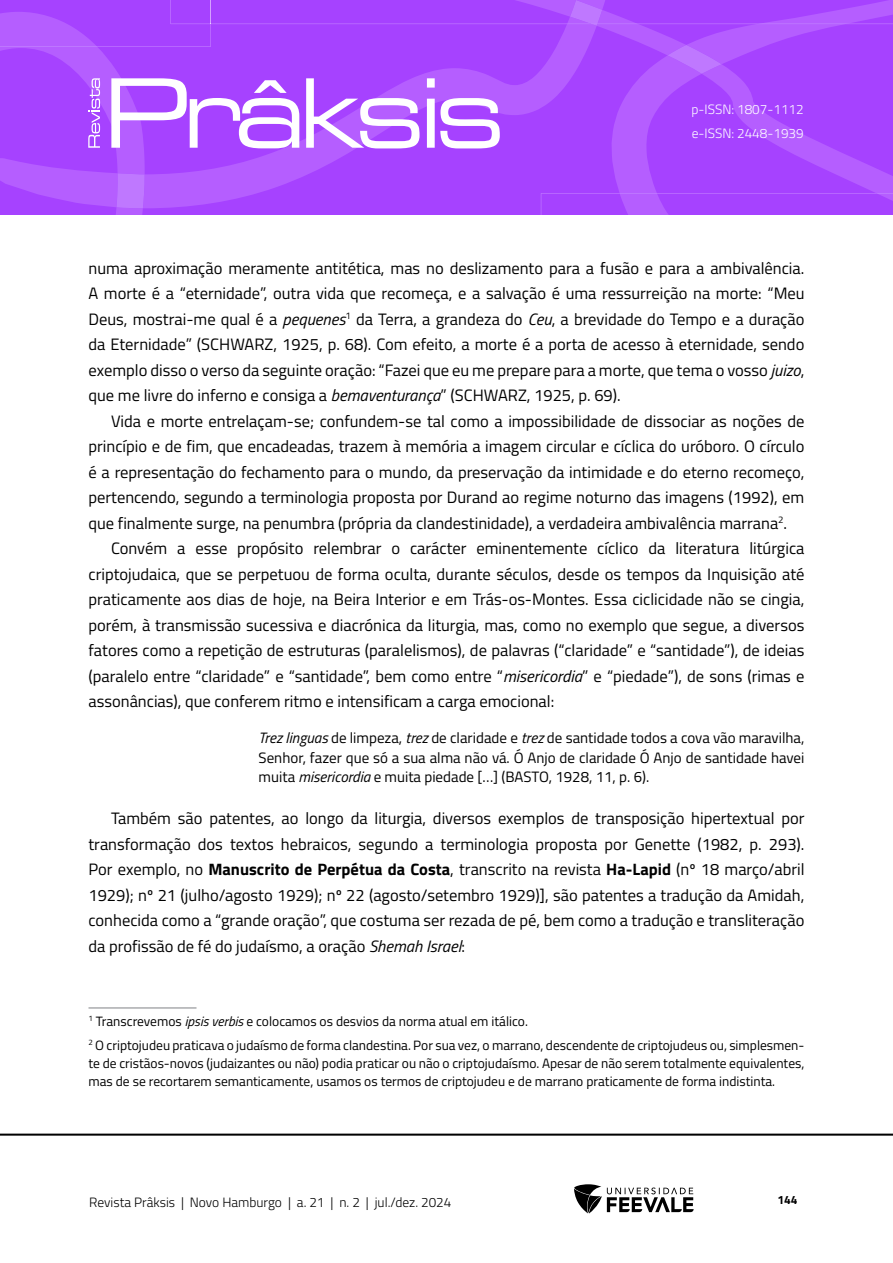
<style>
.page{position:relative;width:893px;height:1263px;background:#fff}
.page>*{position:absolute;margin:0;border:0;box-sizing:border-box;transform-origin:0 0}
.Corpo_de_texto{font:16.5px/25.5px "Titillium Web";color:#000;text-align:justify}
.Citação{font:15px/19.5px "Titillium Web";color:#000;text-align:justify}
.Rodapé{font:13.5px/18px "Titillium Web";color:#000;text-align:justify}
.t1{font:300 13.5px "Titillium Web";color:#000}
.t2{font:300 13.5px/24px "Titillium Web";color:#fff}
.t3{font:700 12px "Titillium Web";color:#000}
.s1{font-style:italic}
.s2{font-weight:700}
</style>
<div class="page">
<hr style="left:0;top:1133px;width:893px;height:3px;background:#000">
<svg style="left:574px;top:1184px;width:120px;height:29px"></svg>
<svg style="left:0;top:0;width:893px;height:215px;background:#ac4fff"></svg>
<hr style="left:88px;top:1007px;width:108px;height:1px;background:#808285">
<p class="t2" style="left:691px;top:97px;width:114px">p-ISSN: 1807-1112 e-ISSN: 2448-1939</p>
<p class="Corpo_de_texto" style="left:88px;top:254px;width:717px">numa aproximação meramente antitética, mas no deslizamento para a fusão e para a ambivalência.<br>A morte é a “eternidade”, outra vida que recomeça, e a salvação é uma ressurreição na morte: “Meu Deus, mostrai-me qual é a <span class="s1">pequenes</span><sup>1</sup> da Terra, a grandeza do <span class="s1">Ceu</span>, a brevidade do Tempo e a duração da Eternidade” (SCHWARZ, 1925, p. 68). Com efeito, a morte é a porta de acesso à eternidade, sendo exemplo disso o verso da seguinte oração: “Fazei que eu me prepare para a morte, que tema o vosso <span class="s1">juizo</span>, que me livre do inferno e consiga a <span class="s1">bemaventurança</span>” (SCHWARZ, 1925, p. 69).</p>
<p class="Corpo_de_texto" style="left:88px;top:407px;width:717px;text-indent:22px">Vida e morte entrelaçam-se; confundem-se tal como a impossibilidade de dissociar as noções de princípio e de fim, que encadeadas, trazem à memória a imagem circular e cíclica do uróboro. O círculo é a representação do fechamento para o mundo, da preservação da intimidade e do eterno recomeço, pertencendo, segundo a terminologia proposta por Durand ao regime noturno das imagens (1992), em que finalmente surge, na penumbra (própria da clandestinidade), a verdadeira ambivalência marrana<sup>2</sup>.</p>
<p class="Corpo_de_texto" style="left:88px;top:535px;width:717px;text-indent:22px">Convém a esse propósito relembrar o carácter eminentemente cíclico da literatura litúrgica criptojudaica, que se perpetuou de forma oculta, durante séculos, desde os tempos da Inquisição até praticamente aos dias de hoje, na Beira Interior e em Trás-os-Montes. Essa ciclicidade não se cingia, porém, à transmissão sucessiva e diacrónica da liturgia, mas, como no exemplo que segue, a diversos fatores como a repetição de estruturas (paralelismos), de palavras (“claridade” e “santidade”), de ideias (paralelo entre “claridade” e “santidade”, bem como entre “<span class="s1">misericordia</span>” e “piedade”), de sons (rimas e assonâncias), que conferem ritmo e intensificam a carga emocional:</p>
<p class="Citação" style="left:259px;top:727px;width:547px"><span class="s1">Trez linguas</span> de limpeza, <span class="s1">trez</span> de claridade e <span class="s1">trez</span> de santidade todos a cova vão maravilha, Senhor, fazer que só a sua alma não vá. Ó Anjo de claridade Ó Anjo de santidade havei muita <span class="s1">misericordia</span> e muita piedade […] (BASTO, 1928, 11, p. 6).</p>
<p class="Corpo_de_texto" style="left:88px;top:805px;width:717px;text-indent:22px">Também são patentes, ao longo da liturgia, diversos exemplos de transposição hipertextual por transformação dos textos hebraicos, segundo a terminologia proposta por Genette (1982, p. 293).<br>Por exemplo, no <span class="s2">Manuscrito de Perpétua da Costa</span>, transcrito na revista <span class="s2">Ha-Lapid</span> (nº 18 março/abril 1929); nº 21 (julho/agosto 1929); nº 22 (agosto/setembro 1929)], são patentes a tradução da Amidah, conhecida como a “grande oração”, que costuma ser rezada de pé, bem como a tradução e transliteração da profissão de fé do judaísmo, a oração <span class="s1">Shemah Israel</span>:</p>
<p class="Rodapé" style="left:88px;top:1011px;width:441px"><sup>1</sup> Transcrevemos <span class="s1">ipsis verbis</span> e colocamos os desvios da norma atual em itálico.</p>
<p class="Rodapé" style="left:88px;top:1035px;width:717px"><sup>2</sup> O criptojudeu praticava o judaísmo de forma clandestina. Por sua vez, o marrano, descendente de criptojudeus ou, simplesmen&shy;te de cristãos-novos (judaizantes ou não) podia praticar ou não o criptojudaísmo. Apesar de não serem totalmente equivalentes, mas de se recortarem semanticamente, usamos os termos de criptojudeu e de marrano praticamente de forma indistinta.</p>
<p class="t1" style="left:89px;top:1192px;width:364px">Revista Prâksis | Novo Hamburgo | a. 21 | n. 2 | jul./dez. 2024</p>
<p class="t3" style="left:777px;top:1190px;width:22px">144</p>
</div>
